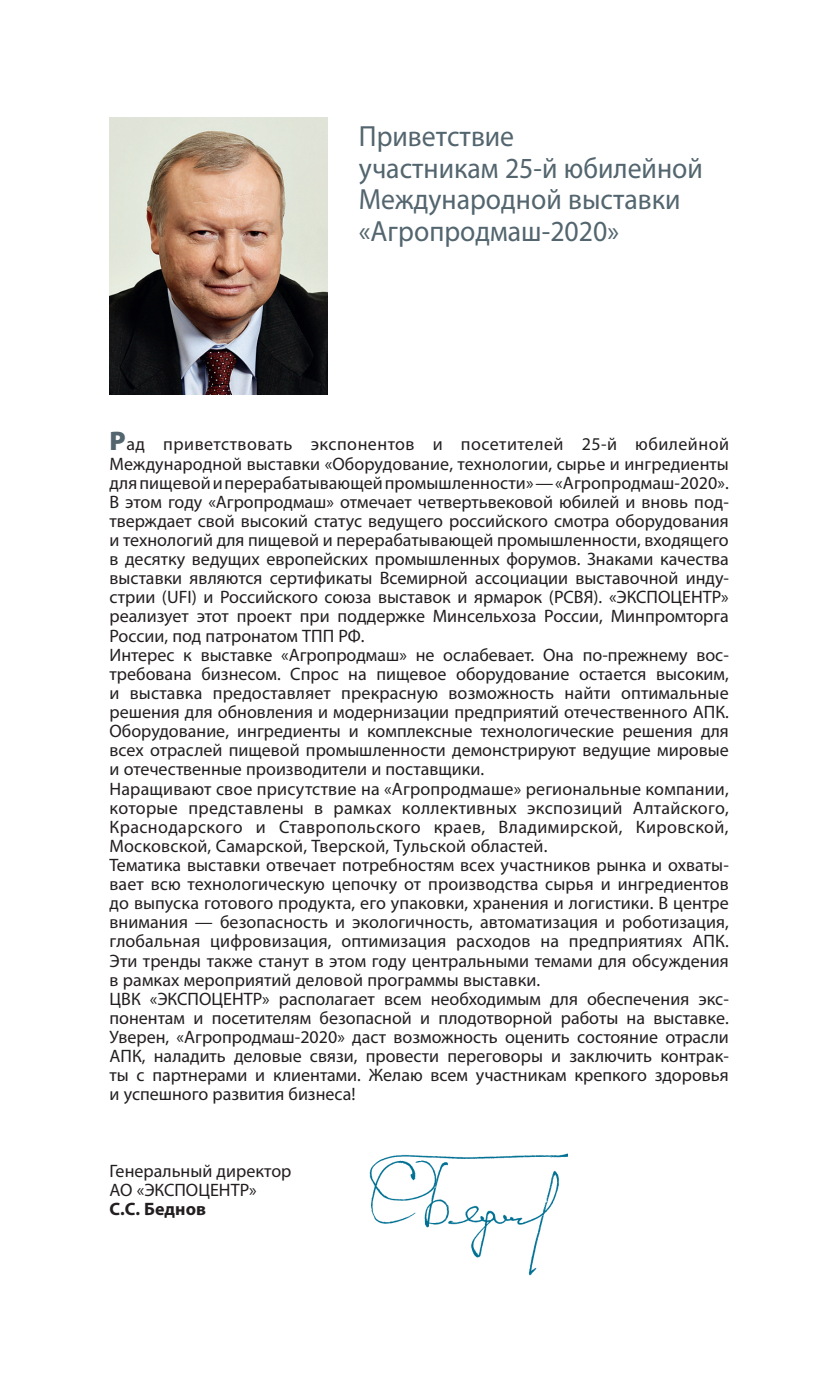
<style>
.page{position:relative;width:835px;height:1379px;background:#fff}
.page>*{position:absolute;margin:0;border:0;box-sizing:border-box;transform-origin:0 0}
.t1{font:29.25px/31.5px "Myriad Pro";color:#53656e;scale:.95 1}
.t2{font:18px/19.1px "Myriad Pro";color:#231f20;text-align:justify}
.t3{font:700 18px "Myriad Pro";color:#231f20}
.s1{font-weight:900;font-size:27px;color:#53656e}
</style>
<div class="page">
<img style="left:369px;top:1153px;width:199px;height:123px">
<img style="left:110px;top:118px;width:217px;height:276px">
<h1 class="t1" style="left:359px;top:120px;width:363px">Приветствие<br>участникам 25-й юбилейной<br>Международной выставки «Агропродмаш-2020»</h1>
<p class="t2" style="left:110px;top:434px;width:621px"><span class="s1">Р</span>ад приветствовать экспонентов и посетителей 25-й юбилейной Международной выставки «Оборудование, технологии, сырье и ингредиенты для пищевой и перерабатывающей промышленности» — «Агропродмаш-2020».</p>
<p class="t2" style="left:110px;top:492px;width:621px">В этом году «Агропродмаш» отмечает четвертьвековой юбилей и вновь под&shy;тверждает свой высокий статус ведущего российского смотра оборудования и технологий для пищевой и перерабатывающей промышленности, входящего в десятку ведущих европейских промышленных форумов. Знаками качества выставки являются сертификаты Всемирной ассоциации выставочной инду&shy;стрии (UFI) и Российского союза выставок и ярмарок (РСВЯ). «ЭКСПОЦЕНТР» реализует этот проект при поддержке Минсельхоза России, Минпромторга России, под патронатом ТПП РФ.</p>
<p class="t2" style="left:110px;top:645px;width:621px">Интерес к выставке «Агропродмаш» не ослабевает. Она по-прежнему вос&shy;требована бизнесом. Спрос на пищевое оборудование остается высоким, и выставка предоставляет прекрасную возможность найти оптимальные решения для обновления и модернизации предприятий отечественного АПК.<br>Оборудование, ингредиенты и комплексные технологические решения для всех отраслей пищевой промышленности демонстрируют ведущие мировые и отечественные производители и поставщики.</p>
<p class="t2" style="left:110px;top:779px;width:621px">Наращивают свое присутствие на «Агропродмаше» региональные компании, которые представлены в рамках коллективных экспозиций Алтайского, Краснодарского и Ставропольского краев, Владимирской, Кировской, Московской, Самарской, Тверской, Тульской областей.</p>
<p class="t2" style="left:110px;top:855px;width:621px">Тематика выставки отвечает потребностям всех участников рынка и охваты&shy;вает всю технологическую цепочку от производства сырья и ингредиентов до выпуска готового продукта, его упаковки, хранения и логистики. В центре внимания — безопасность и экологичность, автоматизация и роботизация, глобальная цифровизация, оптимизация расходов на предприятиях АПК.<br>Эти тренды также станут в этом году центральными темами для обсуждения в рамках мероприятий деловой программы выставки.</p>
<p class="t2" style="left:110px;top:989px;width:621px">ЦВК «ЭКСПОЦЕНТР» располагает всем необходимым для обеспечения экс&shy;понентам и посетителям безопасной и плодотворной работы на выставке.<br>Уверен, «Агропродмаш-2020» даст возможность оценить состояние отрасли АПК, наладить деловые связи, провести переговоры и заключить контрак&shy;ты с партнерами и клиентами. Желаю всем участникам крепкого здоровья и успешного развития бизнеса!</p>
<p class="t2" style="left:110px;top:1161px;width:183px">Генеральный директор</p>
<p class="t2" style="left:110px;top:1180px;width:149px">АО «ЭКСПОЦЕНТР»</p>
<p class="t3" style="left:110px;top:1197px;width:98px">С.С. Беднов</p>
</div>
